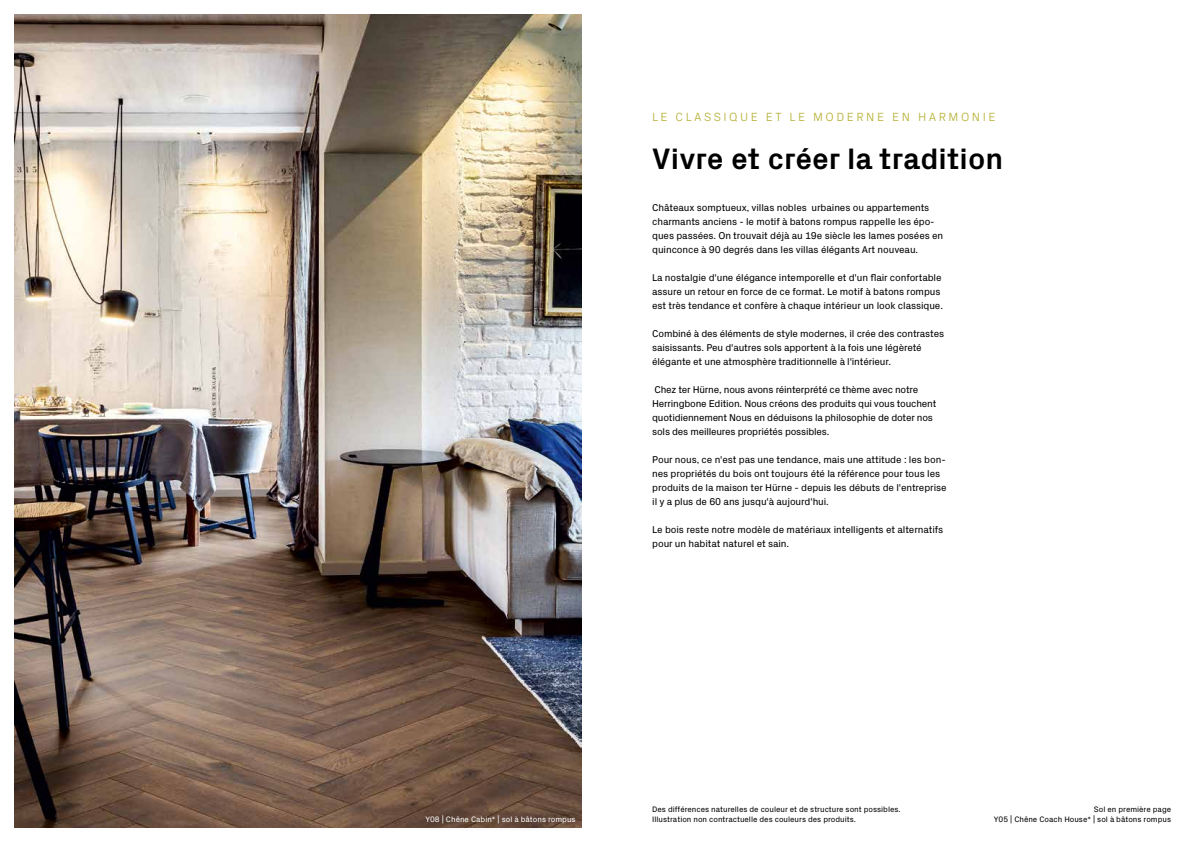
<style>
.page{position:relative;width:1191px;height:842px;background:#fff}
.page>*{position:absolute;margin:0;border:0;box-sizing:border-box;transform-origin:0 0}
.t1{font:700 30px "Px Grotesk";color:#000}
.t2{font:300 12px "Px Grotesk";letter-spacing:.21em;color:#b6b138}
.t3{font:10px/14px "Px Grotesk";letter-spacing:-.01em;color:#000}
.t4{font:8px/10px "Px Grotesk";color:#000}
.t5{font:8px "Px Grotesk";color:#fff}
</style>
<div class="page">
<img style="left:14px;top:14px;width:567px;height:814px">
<div style="left:417px;top:806px;width:168px;height:26px;background:#322116;opacity:.8"></div>
<p class="t2" style="left:652px;top:108px;width:345px">LE CLASSIQUE ET LE MODERNE EN HARMONIE</p>
<h1 class="t1" style="left:652px;top:137px;width:353px">Vivre et créer la tradition</h1>
<p class="t3" style="left:652px;top:200px;width:292px">Châteaux somptueux, villas nobles urbaines ou appartements charmants anciens - le motif à batons rompus rappelle les épo&shy;ques passées. On trouvait déjà au 19e siècle les lames posées en quinconce à 90 degrés dans les villas élégants Art nouveau.</p>
<p class="t3" style="left:652px;top:270px;width:292px">La nostalgie d'une élégance intemporelle et d'un flair confortable assure un retour en force de ce format. Le motif à batons rompus est très tendance et confère à chaque intérieur un look classique.</p>
<p class="t3" style="left:652px;top:326px;width:293px">Combiné à des éléments de style modernes, il crée des contrastes saisissants. Peu d'autres sols apportent à la fois une légèreté élégante et une atmosphère traditionnelle à l'intérieur.</p>
<p class="t3" style="left:652px;top:382px;width:286px">Chez ter Hürne, nous avons réinterprété ce thème avec notre Herringbone Edition. Nous créons des produits qui vous touchent quotidiennement Nous en déduisons la philosophie de doter nos sols des meilleures propriétés possibles.</p>
<p class="t3" style="left:652px;top:452px;width:296px">Pour nous, ce n'est pas une tendance, mais une attitude : les bon&shy;nes propriétés du bois ont toujours été la référence pour tous les produits de la maison ter Hürne - depuis les débuts de l'entreprise il y a plus de 60 ans jusqu'à aujourd'hui.</p>
<p class="t3" style="left:652px;top:522px;width:292px">Le bois reste notre modèle de matériaux intelligents et alternatifs pour un habitat naturel et sain.</p>
<p class="t5" style="left:425px;top:813px;width:152px">Y08 | Chêne Cabin* | sol à bâtons rompus</p>
<p class="t4" style="left:993px;top:803px;width:179px;line-height:10.5px;text-align:right">Sol en première page<br>Y05 | Chêne Coach House* | sol à bâtons rompus</p>
<p class="t4" style="left:652px;top:804px;width:250px">Des différences naturelles de couleur et de structure sont possibles.<br>Illustration non contractuelle des couleurs des produits.</p>
</div>
